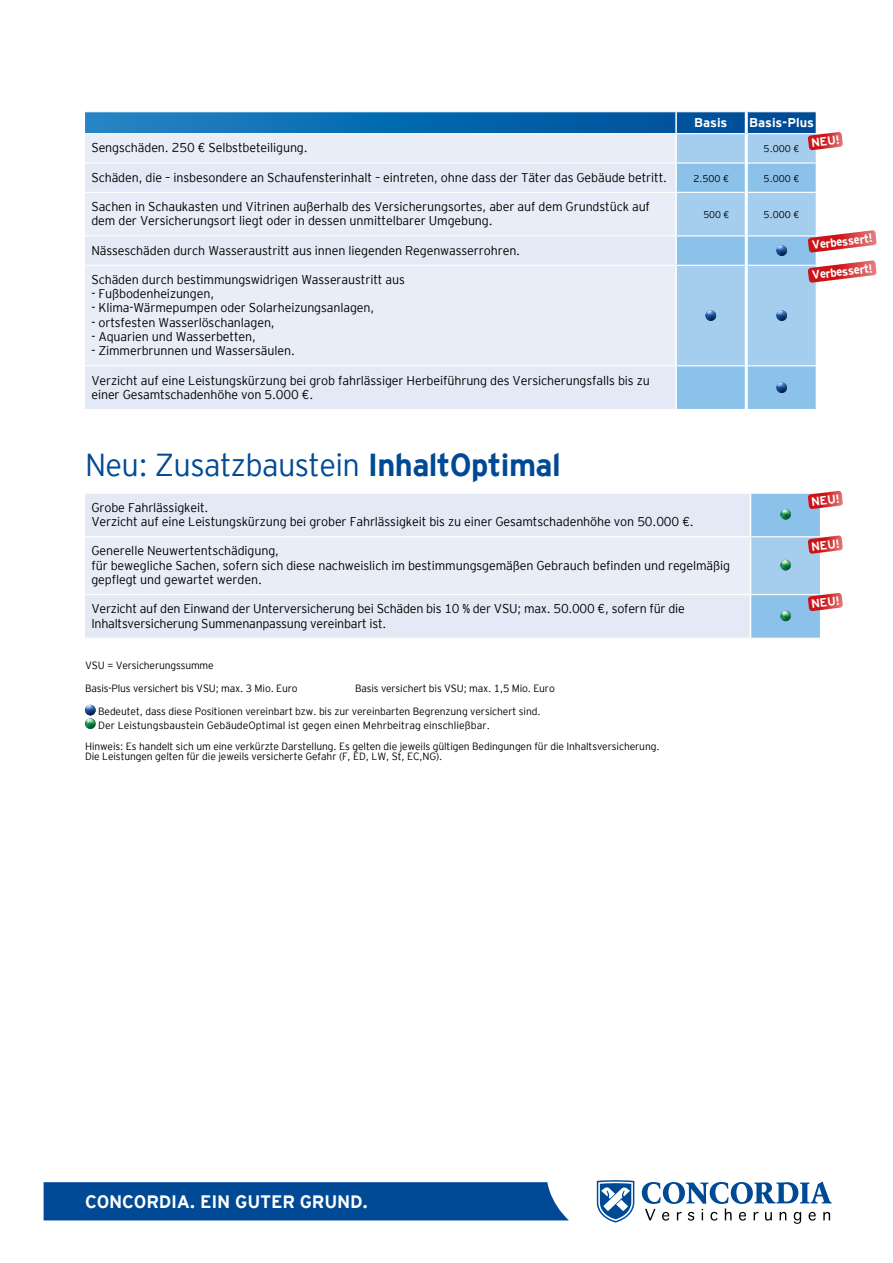
<style>
.page{position:relative;width:893px;height:1263px;background:#fff}
.page>*{position:absolute;margin:0;border:0;box-sizing:border-box;transform-origin:0 0}
.t1{font:300 31.8px "CC Interstate";letter-spacing:-.02em;color:#004a95}
.t2{font:700 18px "CC Interstate";letter-spacing:-.01em;color:#fff}
.t3{font:300 12.75px/14.2px "CC Interstate";letter-spacing:-.01em;color:#000}
.t4{font:700 12.75px "CC Interstate";color:#fff}
.t5{font:700 12px "CC Interstate";color:#fff;scale:.96 1}
.t6{font:700 12px "CC Interstate";color:#fff}
.t7{font:300 10.5px/22.5px "CC Interstate";letter-spacing:-.01em;color:#000}
.t8{font:300 9.75px "CC Interstate";color:#000}
.s1{font-weight:700}
</style>
<div class="page">
<div style="left:85px;top:494px;width:665px;height:144px;background:#e4e9f6"></div>
<div style="left:85px;top:537px;width:665px;height:58px;background:#e9edf8"></div>
<hr style="left:85px;top:536px;width:665px;height:1px;background:#fff">
<hr style="left:85px;top:594px;width:665px;height:1px;background:#fff">
<svg style="left:750px;top:490px;width:93px;height:148px"></svg>
<svg style="left:85px;top:112px;width:792px;height:297px;background:#cfddef"></svg>
<div style="left:44px;top:1182px;width:525px;height:38px;background:#004a95"></div>
<svg style="left:642px;top:1182px;width:190px;height:42px"></svg>
<svg style="left:597px;top:1180px;width:37px;height:42px"></svg>
<svg style="left:85px;top:705px;width:11px;height:24px"></svg>
<p class="t4" style="left:694px;top:116px;width:35px">Basis</p>
<p class="t4" style="left:749px;top:116px;width:66px">Basis-Plus</p>
<p class="t3" style="left:91px;top:141px;width:218px">Sengschäden. 250 € Selbstbeteiligung.</p>
<p class="t8" style="left:764px;top:143px;width:37px">5.000 €</p>
<p class="t3" style="left:91px;top:170px;width:577px">Schäden, die – insbesondere an Schaufensterinhalt – eintreten, ohne dass der Täter das Gebäude betritt.</p>
<p class="t8" style="left:693px;top:173px;width:37px">2.500 €</p>
<p class="t8" style="left:764px;top:173px;width:37px">5.000 €</p>
<p class="t3" style="left:91px;top:199px;width:560px">Sachen in Schaukasten und Vitrinen außerhalb des Versicherungsortes, aber auf dem Grundstück auf dem der Versicherungsort liegt oder in dessen unmittelbarer Umgebung.</p>
<p class="t8" style="left:703px;top:209px;width:27px">500 €</p>
<p class="t8" style="left:764px;top:209px;width:37px">5.000 €</p>
<p class="t3" style="left:91px;top:243px;width:430px">Nässeschäden durch Wasseraustritt aus innen liegenden Regenwasserrohren.</p>
<p class="t3" style="left:91px;top:272px;width:315px">Schäden durch bestimmungswidrigen Wasseraustritt aus</p>
<p class="t3" style="left:91px;top:286px;width:124px">- Fußbodenheizungen,</p>
<p class="t3" style="left:91px;top:301px;width:284px">- Klima-Wärmepumpen oder Solarheizungsanlagen,</p>
<p class="t3" style="left:91px;top:315px;width:185px">- ortsfesten Wasserlöschanlagen,</p>
<p class="t3" style="left:91px;top:329px;width:166px">- Aquarien und Wasserbetten,</p>
<p class="t3" style="left:91px;top:343px;width:205px">- Zimmerbrunnen und Wassersäulen.</p>
<p class="t3" style="left:91px;top:373px;width:560px">Verzicht auf eine Leistungskürzung bei grob fahrlässiger Herbeiführung des Versicherungsfalls bis zu einer Gesamtschadenhöhe von 5.000 €.</p>
<p class="t6" style="left:810px;top:136px;width:30px;rotate:-7deg">NEU!</p>
<p class="t5" style="left:811px;top:238px;width:65px;rotate:-7deg">Verbessert!</p>
<p class="t5" style="left:811px;top:269px;width:65px;rotate:-7deg">Verbessert!</p>
<h1 class="t1" style="left:85px;top:447px;width:477px">Neu: Zusatzbaustein <span class="s1">InhaltOptimal</span></h1>
<p class="t3" style="left:91px;top:500px;width:604px">Grobe Fahrlässigkeit.<br>Verzicht auf eine Leistungskürzung bei grober Fahrlässigkeit bis zu einer Gesamtschadenhöhe von 50.000 €.</p>
<p class="t3" style="left:91px;top:544px;width:640px">Generelle Neuwertentschädigung,<br>für bewegliche Sachen, sofern sich diese nachweislich im bestimmungsgemäßen Gebrauch befinden und regelmäßig gepflegt und gewartet werden.</p>
<p class="t3" style="left:91px;top:602px;width:595px">Verzicht auf den Einwand der Unterversicherung bei Schäden bis 10 % der VSU; max. 50.000 €, sofern für die<br>Inhaltsversicherung Summenanpassung vereinbart ist.</p>
<p class="t7" style="left:85px;top:654px;width:214px">VSU = Versicherungssumme<br>Basis-Plus versichert bis VSU; max. 3 Mio. Euro</p>
<p class="t7" style="left:355px;top:677px;width:201px">Basis versichert bis VSU; max. 1,5 Mio. Euro</p>
<p class="t7" style="left:98px;top:705px;width:444px;line-height:13.5px">Bedeutet, dass diese Positionen vereinbart bzw. bis zur vereinbarten Begrenzung versichert sind.<br>Der Leistungsbaustein GebäudeOptimal ist gegen einen Mehrbeitrag einschließbar.</p>
<p class="t7" style="left:85px;top:741px;width:576px;line-height:10.5px">Hinweis: Es handelt sich um eine verkürzte Darstellung. Es gelten die jeweils gültigen Bedingungen für die Inhaltsversicherung.<br>Die Leistungen gelten für die jeweils versicherte Gefahr (F, ED, LW, St, EC,NG).</p>
<p class="t6" style="left:810px;top:495px;width:30px;rotate:-7deg">NEU!</p>
<p class="t6" style="left:810px;top:540px;width:30px;rotate:-7deg">NEU!</p>
<p class="t6" style="left:810px;top:597px;width:30px;rotate:-7deg">NEU!</p>
<h2 class="t2" style="left:85px;top:1191px;width:284px">CONCORDIA. EIN GUTER GRUND.</h2>
</div>
